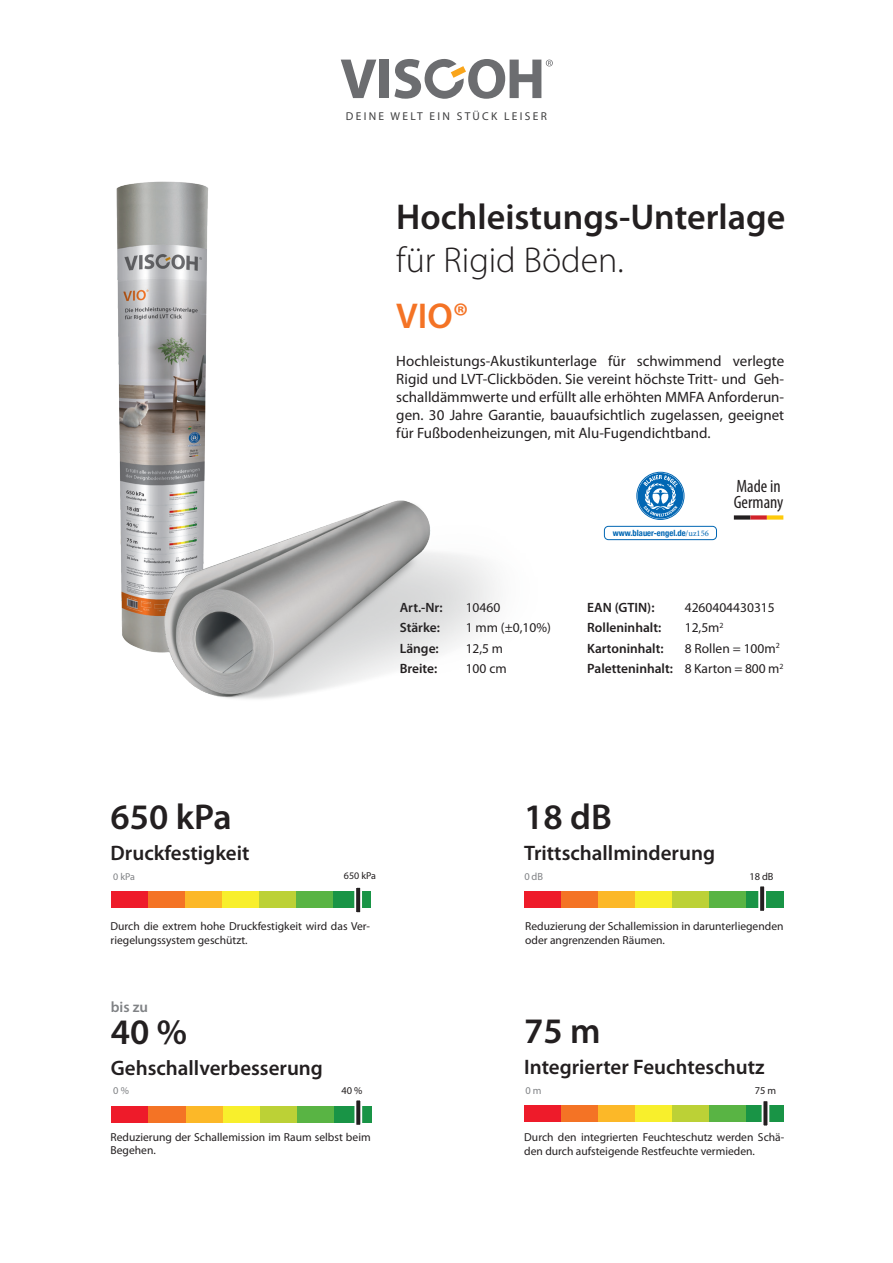
<style>
.page{position:relative;width:893px;height:1263px;background:#fff}
.page>*{position:absolute;margin:0;border:0;box-sizing:border-box;transform-origin:0 0}
.t1{font:600 36px/43.2px "Myriad Pro";color:#231f20}
.t2{font:600 36px "Myriad Pro";color:#f47325}
.t3{font:600 21px "Myriad Pro";color:#231f20}
.t4{font:condensed 17.85px "Myriad Pro";color:#231f20}
.t5{font:15px/18px "Myriad Pro";color:#231f20;text-align:justify}
.t6{font:600 15px "Myriad Pro";color:#808285}
.t7{font:600 13.5px "Myriad Pro";color:#231f20}
.t8{font:13.5px "Myriad Pro";color:#231f20}
.t9{font:11.55px/13.8px "Myriad Pro";color:#231f20}
.t10{font:11.4px "Myriad Pro";letter-spacing:.2em;color:#3e3e3f}
.t11{font:10.35px "Myriad Pro";color:#231f20}
.t12{font:10.35px "Myriad Pro";color:#808285}
.t13{font:10.05px "Myriad Pro";color:#231f20}
.t14{font:10.05px "Myriad Pro";color:#808285}
.t15{font:700 condensed 8.55px "Helvetica Neue";color:#0166b3}
.s1{font-weight:300}
.s2{font-family:"Minion Pro";font-weight:400;font-stretch:normal}
.s3{font-weight:400}
</style>
<div class="page">
<div style="left:380px;top:60px;width:9px;height:38px;background:#6c6d70"></div>
<svg style="left:341px;top:60px;width:35px;height:38px"></svg>
<svg style="left:394px;top:59px;width:159px;height:40px"></svg>
<div style="left:524px;top:1105px;width:37px;height:16px;background:#ee1b2a"></div>
<div style="left:561px;top:1105px;width:37px;height:16px;background:#f47325"></div>
<div style="left:598px;top:1105px;width:37px;height:16px;background:#fcb828"></div>
<div style="left:635px;top:1105px;width:37px;height:16px;background:#f8ef2c"></div>
<div style="left:672px;top:1105px;width:37px;height:16px;background:#bcd136"></div>
<div style="left:709px;top:1105px;width:37px;height:16px;background:#59b444"></div>
<div style="left:746px;top:1105px;width:37px;height:16px;background:#199446"></div>
<svg style="left:761px;top:1101px;width:9px;height:25px"></svg>
<div style="left:525px;top:892px;width:37px;height:16px;background:#ee1b2a"></div>
<div style="left:562px;top:892px;width:37px;height:16px;background:#f47325"></div>
<div style="left:599px;top:892px;width:37px;height:16px;background:#fcb828"></div>
<div style="left:636px;top:892px;width:37px;height:16px;background:#f8ef2c"></div>
<div style="left:673px;top:892px;width:37px;height:16px;background:#bcd136"></div>
<div style="left:710px;top:892px;width:37px;height:16px;background:#59b444"></div>
<div style="left:747px;top:892px;width:37px;height:16px;background:#199446"></div>
<svg style="left:757px;top:886px;width:10px;height:25px"></svg>
<img style="left:116px;top:182px;width:92px;height:261px">
<img style="left:119px;top:443px;width:564px;height:256px">
<div style="left:112px;top:1106px;width:37px;height:16px;background:#ee1b2a"></div>
<div style="left:149px;top:1106px;width:37px;height:16px;background:#f47325"></div>
<div style="left:186px;top:1106px;width:37px;height:16px;background:#fcb828"></div>
<div style="left:223px;top:1106px;width:37px;height:16px;background:#f8ef2c"></div>
<div style="left:260px;top:1106px;width:37px;height:16px;background:#bcd136"></div>
<div style="left:297px;top:1106px;width:37px;height:16px;background:#59b444"></div>
<div style="left:334px;top:1106px;width:37px;height:16px;background:#199446"></div>
<svg style="left:354px;top:1100px;width:9px;height:25px"></svg>
<div style="left:112px;top:892px;width:37px;height:16px;background:#ee1b2a"></div>
<div style="left:149px;top:892px;width:37px;height:16px;background:#f47325"></div>
<div style="left:186px;top:892px;width:37px;height:16px;background:#fcb828"></div>
<div style="left:223px;top:892px;width:37px;height:16px;background:#f8ef2c"></div>
<div style="left:260px;top:892px;width:37px;height:16px;background:#bcd136"></div>
<div style="left:297px;top:892px;width:37px;height:16px;background:#59b444"></div>
<div style="left:334px;top:892px;width:37px;height:16px;background:#199446"></div>
<svg style="left:353px;top:887px;width:10px;height:26px"></svg>
<div style="left:734px;top:515px;width:16px;height:5px;background:#231f20"></div>
<div style="left:750px;top:515px;width:17px;height:5px;background:#d1232a"></div>
<div style="left:767px;top:515px;width:16px;height:5px;background:#feca0a"></div>
<svg style="left:638px;top:473px;width:45px;height:46px"></svg>
<div style="left:604px;top:526px;width:112px;height:14px;background:#fff;border-radius:4px"></div>
<div style="left:604px;top:526px;width:113px;height:14px;border:1px solid #0166b3;border-radius:4px"></div>
<p class="t10" style="left:346px;top:109px;width:202px">DEINE WELT EIN STÜCK LEISER</p>
<p class="t1" style="left:396px;top:194px;width:390px">Hochleistungs-Unterlage <span class="s1">für Rigid Böden.</span></p>
<p class="t2" style="left:396px;top:293px;width:74px">VIO®</p>
<p class="t5" style="left:396px;top:351px;width:389px">Hochleistungs-Akustikunterlage für schwimmend verlegte Rigid und LVT-Clickböden. Sie vereint höchste Tritt- und Geh&shy;schalldämmwerte und erfüllt alle erhöhten MMFA Anforderun&shy;gen. 30 Jahre Garantie, bauaufsichtlich zugelassen, geeignet für Fußbodenheizungen, mit Alu-Fugendichtband.</p>
<p class="t15" style="left:613px;top:526px;width:98px">www.blauer-engel.de<span class="s2">/uz156</span></p>
<p class="t4" style="left:736px;top:476px;width:46px">Made in</p>
<p class="t4" style="left:734px;top:491px;width:51px">Germany</p>
<p class="t7" style="left:400px;top:599px;width:44px">Art.-Nr:</p>
<p class="t8" style="left:466px;top:599px;width:36px">10460</p>
<p class="t7" style="left:587px;top:599px;width:69px">EAN (GTIN):</p>
<p class="t8" style="left:685px;top:599px;width:92px">4260404430315</p>
<p class="t7" style="left:400px;top:619px;width:42px">Stärke:</p>
<p class="t8" style="left:466px;top:619px;width:87px">1 mm (±0,10%)</p>
<p class="t7" style="left:587px;top:619px;width:76px">Rolleninhalt:</p>
<p class="t8" style="left:685px;top:619px;width:40px">12,5m<sup>2</sup></p>
<p class="t7" style="left:400px;top:640px;width:41px">Länge:</p>
<p class="t8" style="left:466px;top:640px;width:39px">12,5 m</p>
<p class="t7" style="left:587px;top:640px;width:78px">Kartoninhalt:</p>
<p class="t8" style="left:685px;top:640px;width:96px">8 Rollen = 100m<sup>2</sup></p>
<p class="t7" style="left:400px;top:660px;width:39px">Breite:</p>
<p class="t8" style="left:466px;top:660px;width:42px">100 cm</p>
<p class="t7" style="left:587px;top:660px;width:198px">Paletteninhalt: <span class="s3">8 Karton = 800 m</span><sup>2</sup></p>
<p class="t1" style="left:111px;top:794px;width:123px">650 kPa</p>
<p class="t3" style="left:111px;top:839px;width:140px">Druckfestigkeit</p>
<p class="t14" style="left:113px;top:871px;width:23px">0 kPa</p>
<p class="t13" style="left:344px;top:870px;width:34px">650 kPa</p>
<p class="t9" style="left:111px;top:919px;width:261px">Durch die extrem hohe Druckfestigkeit wird das Ver&shy;riegelungssystem geschützt.</p>
<p class="t6" style="left:111px;top:997px;width:39px">bis zu</p>
<p class="t1" style="left:111px;top:1009px;width:78px">40 %</p>
<p class="t3" style="left:111px;top:1054px;width:214px">Gehschallverbesserung</p>
<p class="t12" style="left:113px;top:1084px;width:17px">0 %</p>
<p class="t11" style="left:341px;top:1084px;width:23px">40 %</p>
<p class="t9" style="left:111px;top:1129px;width:262px">Reduzierung der Schallemission im Raum selbst beim<br>Begehen.</p>
<p class="t1" style="left:524px;top:794px;width:89px">18 dB</p>
<p class="t3" style="left:524px;top:839px;width:192px">Trittschallminderung</p>
<p class="t12" style="left:524px;top:870px;width:20px">0dB</p>
<p class="t11" style="left:750px;top:870px;width:25px">18 dB</p>
<p class="t9" style="left:525px;top:919px;width:260px">Reduzierung der Schallemission in darunterliegenden oder angrenzenden Räumen.</p>
<p class="t1" style="left:524px;top:1009px;width:78px">75 m</p>
<p class="t3" style="left:524px;top:1054px;width:242px">Integrierter Feuchteschutz</p>
<p class="t12" style="left:525px;top:1084px;width:18px">0 m</p>
<p class="t11" style="left:755px;top:1084px;width:23px">75 m</p>
<p class="t9" style="left:524px;top:1130px;width:262px">Durch den integrierten Feuchteschutz werden Schä&shy;den durch aufsteigende Restfeuchte vermieden.</p>
</div>
